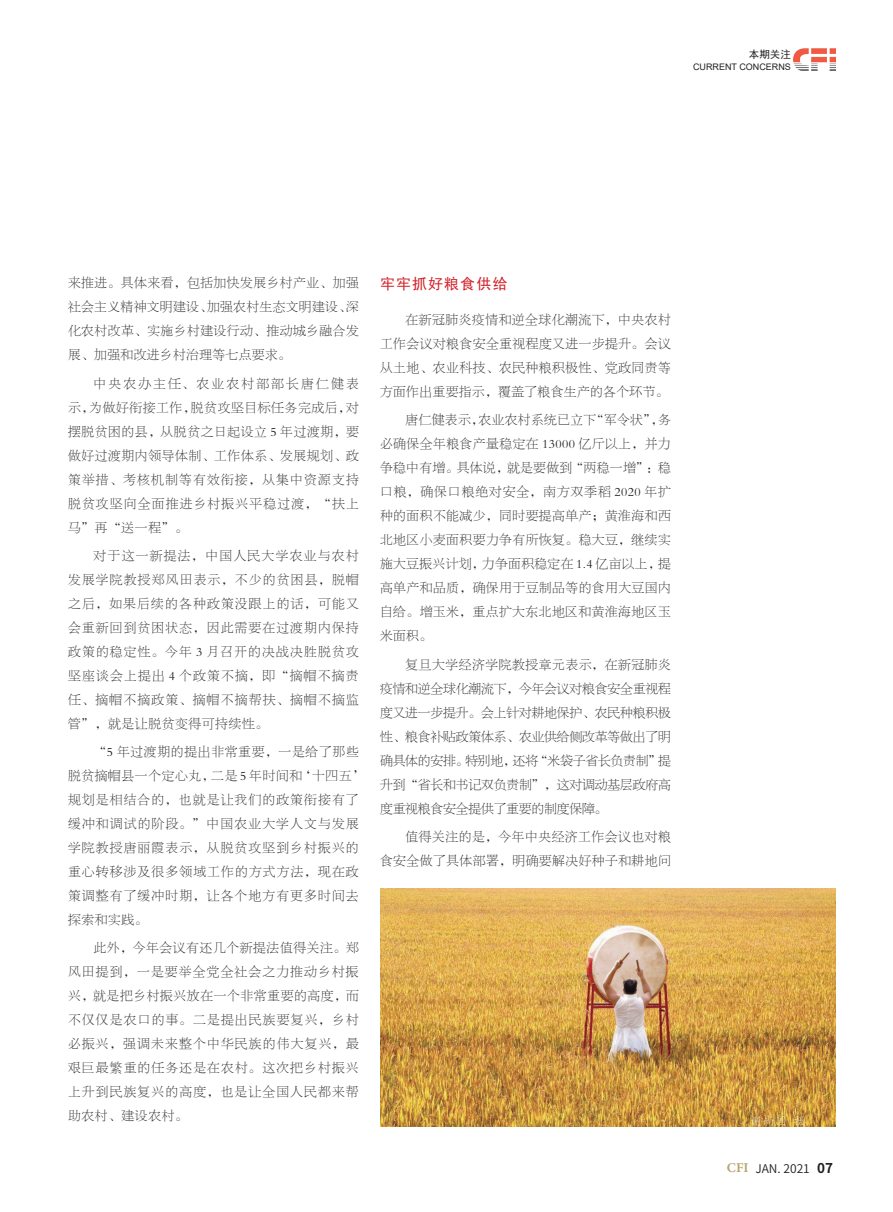
<style>
.page{position:relative;width:893px;height:1212px;background:#fff}
.page>*{position:absolute;margin:0;border:0;box-sizing:border-box;transform-origin:0 0}
.t1{font:15px "Sim Hei";letter-spacing:.07em;color:#d1232a}
.t2{font:12.75px/24px "FZBSK GBK1 0";letter-spacing:.05em;color:#231f20;text-align:justify}
.t3{font:12.75px/24px "FZBSK GBK1 0";letter-spacing:.09em;color:#231f20}
.t4{font:12px "Source Han Sans CN";color:#231f20}
.t5{font:10.5px "Sim Hei";color:#231f20}
.t6{font:9px "Arial";color:#231f20}
.s1{font-family:"Minion Pro";font-weight:700;font-size:13.5px;color:#b8a66f}
.s2{font-weight:700;font-size:13.5px}
</style>
<div class="page">
<img style="left:794px;top:49px;width:42px;height:21px">
<img style="left:380px;top:889px;width:456px;height:238px">
<p class="t5" style="left:749px;top:49px;width:43px">本期关注</p>
<p class="t6" style="left:693px;top:61px;width:99px">CURRENT CONCERNS</p>
<p class="t2" style="left:68px;top:271px;width:292px">来推进。具体来看，包括加快发展乡村产业、加强社会主义精神文明建设、加强农村生态文明建设、深化农村改革、实施乡村建设行动、推动城乡融合发展、加强和改进乡村治理等七点要求。</p>
<p class="t2" style="left:68px;top:371px;width:292px;text-indent:26px">中央农办主任、农业农村部部长唐仁健表示，为做好衔接工作，脱贫攻坚目标任务完成后，对摆脱贫困的县，从脱贫之日起设立 5 年过渡期，要做好过渡期内领导体制、工作体系、发展规划、政策举措、考核机制等有效衔接，从集中资源支持脱贫攻坚向全面推进乡村振兴平稳过渡，“扶上马”再“送一程”。</p>
<p class="t2" style="left:68px;top:544px;width:292px;text-indent:26px">对于这一新提法，中国人民大学农业与农村发展学院教授郑风田表示，不少的贫困县，脱帽之后，如果后续的各种政策没跟上的话，可能又会重新回到贫困状态，因此需要在过渡期内保持政策的稳定性。今年 3 月召开的决战决胜脱贫攻坚座谈会上提出 4 个政策不摘，即“摘帽不摘责任、摘帽不摘政策、摘帽不摘帮扶、摘帽不摘监管”，就是让脱贫变得可持续性。</p>
<p class="t3" style="left:68px;top:740px;width:299px;text-indent:26px">“5 年过渡期的提出非常重要，一是给了那些脱贫摘帽县一个定心丸，二是 5 年时间和‘十四五’规划是相结合的，也就是让我们的政策衔接有了缓冲和调试的阶段。”中国农业大学人文与发展学院教授唐丽霞表示，从脱贫攻坚到乡村振兴的重心转移涉及很多领域工作的方式方法，现在政策调整有了缓冲时期，让各个地方有更多时间去探索和实践。</p>
<p class="t2" style="left:68px;top:936px;width:292px;text-indent:26px">此外，今年会议有还几个新提法值得关注。郑风田提到，一是要举全党全社会之力推动乡村振兴，就是把乡村振兴放在一个非常重要的高度，而不仅仅是农口的事。二是提出民族要复兴，乡村必振兴，强调未来整个中华民族的伟大复兴，最艰巨最繁重的任务还是在农村。这次把乡村振兴上升到民族复兴的高度，也是让全国人民都来帮助农村、建设农村。</p>
<p class="t1" style="left:380px;top:276px;width:129px">牢牢抓好粮食供给</p>
<p class="t2" style="left:380px;top:308px;width:292px;text-indent:26px">在新冠肺炎疫情和逆全球化潮流下，中央农村工作会议对粮食安全重视程度又进一步提升。会议从土地、农业科技、农民种粮积极性、党政同责等方面作出重要指示，覆盖了粮食生产的各个环节。</p>
<p class="t2" style="left:380px;top:408px;width:292px;text-indent:26px">唐仁健表示，农业农村系统已立下“军令状”，务必确保全年粮食产量稳定在 13000 亿斤以上，并力争稳中有增。具体说，就是要做到“两稳一增”：稳口粮，确保口粮绝对安全，南方双季稻 2020 年扩种的面积不能减少，同时要提高单产；黄淮海和西北地区小麦面积要力争有所恢复。稳大豆，继续实施大豆振兴计划，力争面积稳定在 1.4 亿亩以上，提高单产和品质，确保用于豆制品等的食用大豆国内自给。增玉米，重点扩大东北地区和黄淮海地区玉米面积。</p>
<p class="t2" style="left:380px;top:652px;width:292px;text-indent:26px">复旦大学经济学院教授章元表示，在新冠肺炎疫情和逆全球化潮流下，今年会议对粮食安全重视程度又进一步提升。会上针对耕地保护、农民种粮积极性、粮食补贴政策体系、农业供给侧改革等做出了明确具体的安排。特别地，还将“米袋子省长负责制”提升到“省长和书记双负责制”，这对调动基层政府高度重视粮食安全提供了重要的制度保障。</p>
<p class="t2" style="left:380px;top:825px;width:292px;text-align:right">值得关注的是，今年中央经济工作会议也对粮<br>食安全做了具体部署，明确要解决好种子和耕地问</p>
<p class="t4" style="left:727px;top:1161px;width:108px"><span class="s1">CFI</span> JAN. 2021 <span class="s2">07</span></p>
</div>
